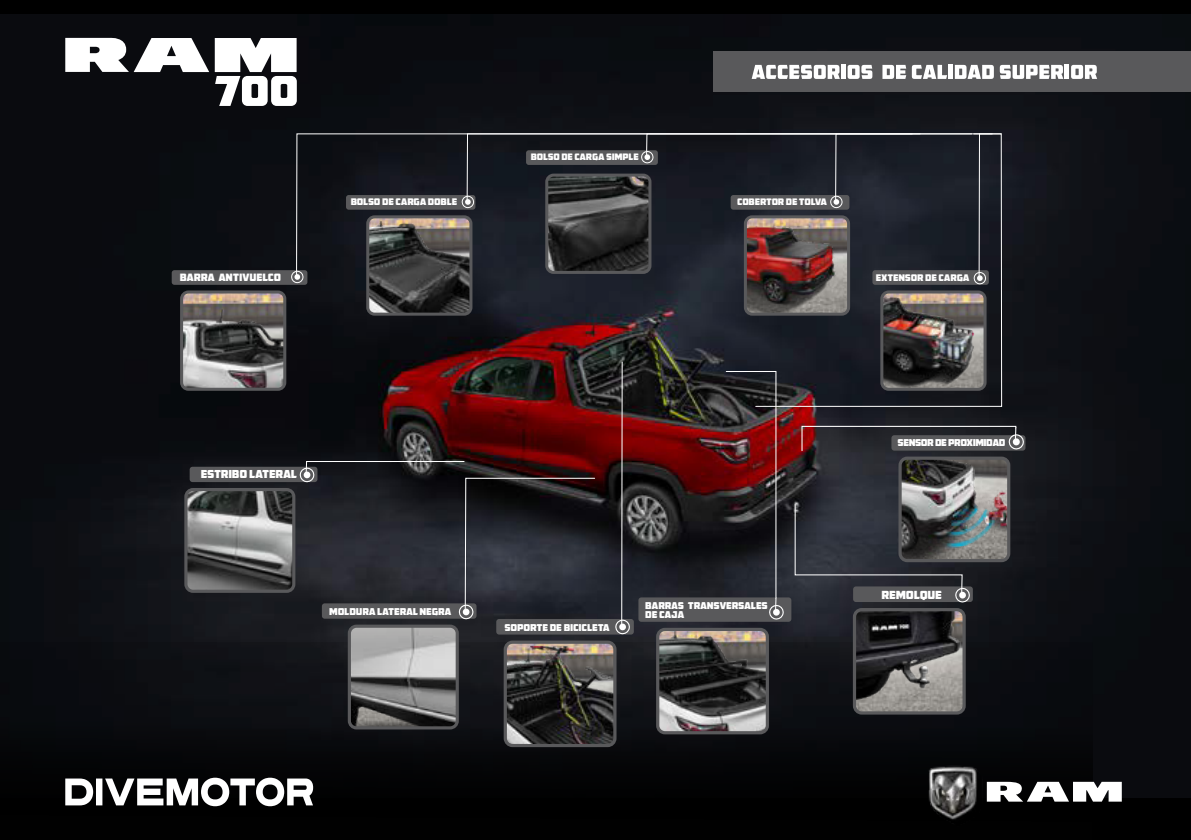
<style>
.page{position:relative;width:1191px;height:840px;background:#000}
.page>*{position:absolute;margin:0;border:0;box-sizing:border-box;transform-origin:0 0}
.t1{font:11.2px "AMCAP Eternal";letter-spacing:-.025em;color:#fff}
.t2{font:11px "AMCAP Eternal";letter-spacing:-.025em;color:#fff}
.t3{font:10px "AMCAP Eternal";letter-spacing:-.025em;color:#fff}
.t4{font:9.4px/8.8px "AMCAP Eternal";letter-spacing:-.025em;color:#fff}
.t5{font:9.4px "AMCAP Eternal";letter-spacing:-.055em;color:#fff}
.t6{font:9px "AMCAP Eternal";letter-spacing:-.025em;color:#fff}
.t7{font:8.8px "AMCAP Eternal";letter-spacing:-.025em;color:#fff}
</style>
<div class="page">
<img style="left:0;top:14px;width:1191px;height:783px">
<svg style="left:0;top:642px;width:1092px;height:165px"></svg>
<svg style="left:65px;top:778px;width:248px;height:28px"></svg>
<svg style="left:215px;top:38px;width:82px;height:68px"></svg>
<svg style="left:65px;top:37px;width:144px;height:35px"></svg>
<div style="left:713px;top:52px;width:478px;height:40px;background:#59595b"></div>
<svg style="left:751px;top:65px;width:89px;height:14px"></svg>
<hr style="left:841px;top:65px;width:4px;height:14px;background:#fff">
<svg style="left:847px;top:65px;width:25px;height:14px"></svg>
<svg style="left:882px;top:65px;width:24px;height:14px"></svg>
<svg style="left:912px;top:65px;width:35px;height:14px"></svg>
<div style="left:948px;top:65px;width:5px;height:14px;background:#fff"></div>
<svg style="left:954px;top:65px;width:109px;height:14px"></svg>
<div style="left:1064px;top:65px;width:5px;height:14px;background:#fff"></div>
<svg style="left:1071px;top:65px;width:26px;height:14px"></svg>
<img style="left:900px;top:458px;width:108px;height:103px">
<div style="left:898px;top:457px;width:112px;height:105px;border:3px solid #59595b;border-radius:7px"></div>
<img style="left:745px;top:278px;width:10px;height:36px">
<img style="left:370px;top:277px;width:101px;height:37px">
<div style="left:366px;top:215px;width:106px;height:101px;border:3px solid #59595b;border-radius:7px"></div>
<img style="left:184px;top:292px;width:101px;height:13px">
<img style="left:184px;top:305px;width:101px;height:84px">
<div style="left:180px;top:290px;width:106px;height:101px;border:3px solid #59595b;border-radius:7px"></div>
<div style="left:172px;top:270px;width:135px;height:15px;background:#59595b;border-radius:3px"></div>
<img style="left:349px;top:626px;width:108px;height:102px">
<div style="left:348px;top:625px;width:111px;height:104px;border:3px solid #59595b;border-radius:7px"></div>
<img style="left:188px;top:490px;width:106px;height:101px">
<div style="left:184px;top:488px;width:111px;height:105px;border:3px solid #59595b;border-radius:7px"></div>
<div style="left:190px;top:467px;width:127px;height:15px;background:#59595b;border-radius:3px"></div>
<img style="left:507px;top:646px;width:108px;height:99px">
<div style="left:503px;top:640px;width:113px;height:107px;border:3px solid #59595b;border-radius:7px"></div>
<div style="left:496px;top:619px;width:138px;height:15px;background:#59595b;border-radius:3px"></div>
<img style="left:658px;top:632px;width:109px;height:101px">
<div style="left:656px;top:628px;width:113px;height:106px;border:3px solid #59595b;border-radius:7px"></div>
<div style="left:638px;top:597px;width:153px;height:25px;background:#59595b;border-radius:3px"></div>
<img style="left:854px;top:610px;width:110px;height:103px">
<div style="left:853px;top:608px;width:112px;height:106px;border:3px solid #59595b;border-radius:7px"></div>
<div style="left:853px;top:586px;width:120px;height:16px;background:#59595b;border-radius:3px"></div>
<img style="left:755px;top:278px;width:247px;height:129px">
<svg style="left:296px;top:133px;width:169px;height:144px;background:#2a2b2e"></svg>
<svg style="left:294px;top:274px;width:6px;height:6px"></svg>
<div style="left:291px;top:270px;width:13px;height:14px;border:1px solid #fff;border-radius:5px"></div>
<div style="left:461px;top:195px;width:13px;height:14px;border:1px solid #fff;border-radius:5px"></div>
<svg style="left:465px;top:133px;width:537px;height:145px;background:#2e2d33"></svg>
<svg style="left:976px;top:275px;width:7px;height:6px"></svg>
<div style="left:973px;top:272px;width:13px;height:13px;border:1px solid #fff;border-radius:5px"></div>
<svg style="left:794px;top:503px;width:176px;height:101px;background:#3c3f45"></svg>
<svg style="left:801px;top:425px;width:223px;height:27px;background:#464044"></svg>
<img style="left:725px;top:370px;width:59px;height:250px">
<hr style="left:621px;top:362px;width:1px;height:264px;background:#fff">
<svg style="left:614px;top:618px;width:16px;height:17px"></svg>
<svg style="left:298px;top:460px;width:297px;height:160px;background:#28282e"></svg>
<svg style="left:986px;top:782px;width:135px;height:20px"></svg>
<img style="left:928px;top:754px;width:58px;height:66px">
<p class="t3" style="left:180px;top:271px;width:103px">BARRA ANTIVUELCO</p>
<p class="t6" style="left:351px;top:196px;width:108px">BOLSO DE CARGA DOBLE</p>
<p class="t7" style="left:531px;top:152px;width:110px">BOLSO DE CARGA SIMPLE</p>
<p class="t6" style="left:737px;top:196px;width:91px">COBERTOR DE TOLVA</p>
<p class="t6" style="left:876px;top:272px;width:95px">EXTENSOR DE CARGA</p>
<p class="t2" style="left:201px;top:467px;width:98px">ESTRIBO LATERAL</p>
<p class="t4" style="left:329px;top:607px;width:124px">MOLDURA LATERAL NEGRA</p>
<p class="t4" style="left:504px;top:623px;width:107px">SOPORTE DE BICICLETA</p>
<p class="t4" style="left:645px;top:601px;width:124px">BARRAS TRANSVERSALES<br>DE CAJA</p>
<p class="t5" style="left:897px;top:436px;width:109px">SENSOR DE PROXIMIDAD</p>
<p class="t1" style="left:881px;top:588px;width:62px">REMOLQUE</p>
</div>
